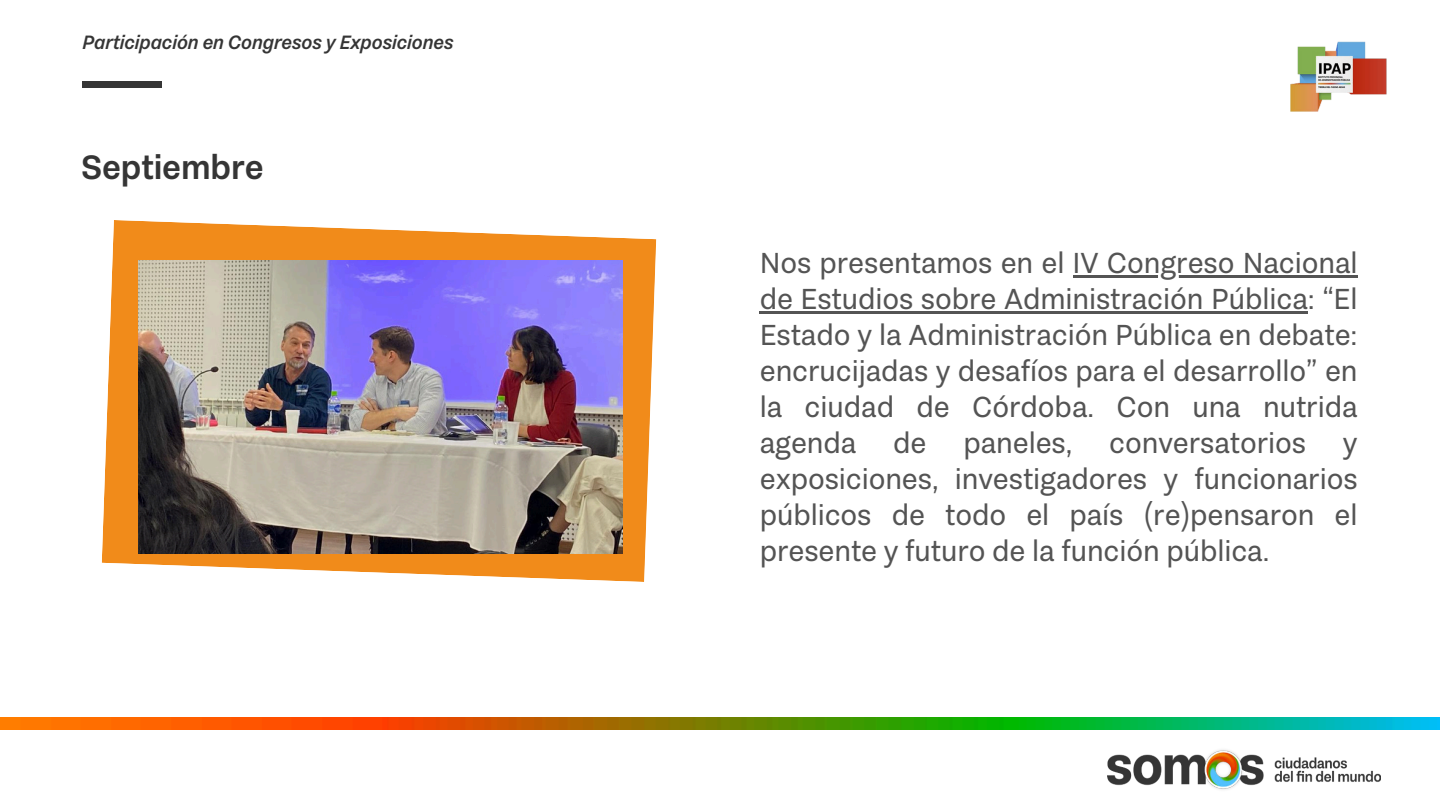
<style>
.page{position:relative;width:1440px;height:810px;background:#fff}
.page>*{position:absolute;margin:0;border:0;box-sizing:border-box;transform-origin:0 0}
.t1{font:600 35px "Passenger Sans";letter-spacing:-.005em;color:#353535}
.t2{font:30px/36px "Passenger Sans";letter-spacing:-.005em;color:#545454;text-align:justify}
.t3{font:italic 600 20px "Passenger Sans";letter-spacing:-.005em;color:#353535}
</style>
<div class="page">
<img style="left:1290px;top:41px;width:97px;height:71px">
<img style="left:1107px;top:750px;width:274px;height:40px">
<svg style="left:102px;top:220px;width:554px;height:362px;fill:#f18b1a"></svg>
<img style="left:138px;top:260px;width:485px;height:293px">
<hr style="left:1073px;top:275px;width:284px;height:3px;background:#545454">
<hr style="left:760px;top:311px;width:548px;height:3px;background:#545454">
<img style="left:0;top:717px;width:1440px;height:12px">
<div style="left:83px;top:81px;width:79px;height:7px;background:#353535"></div>
<p class="t3" style="left:82px;top:31px;width:372px">Participación en Congresos y Exposiciones</p>
<p class="t1" style="left:81px;top:148px;width:184px">Septiembre</p>
<p class="t2" style="left:760px;top:245px;width:599px">Nos presentamos en el IV Congreso Nacional de Estudios sobre Administración Pública: “El Estado y la Administración Pública en debate: encrucijadas y desafíos para el desarrollo” en la ciudad de Córdoba. Con una nutrida agenda de paneles, conversatorios y exposiciones, investigadores y funcionarios públicos de todo el país (re)pensaron el presente y futuro de la función pública.</p>
</div>
